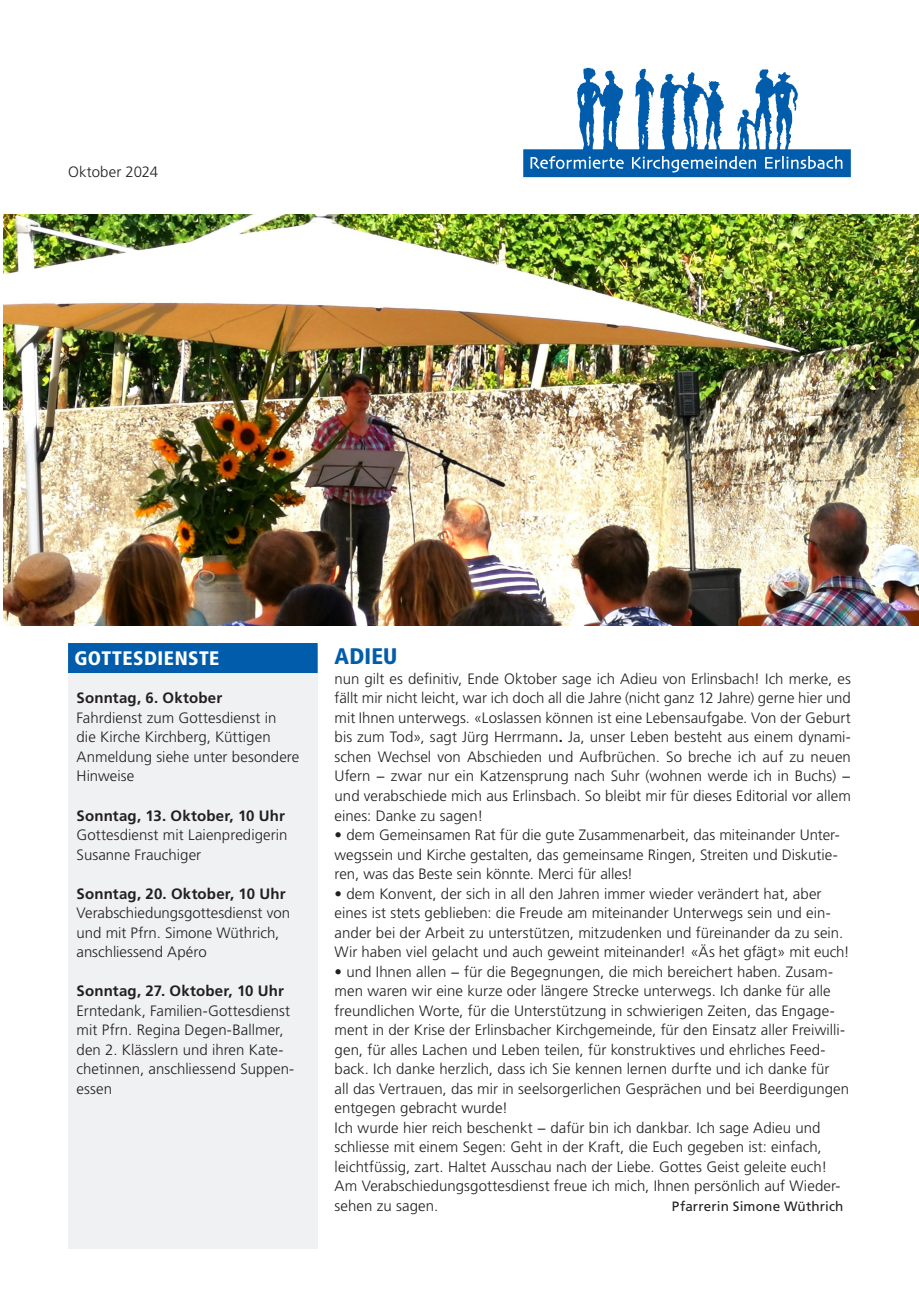
<style>
.page{position:relative;width:919px;height:1289px;background:#fff}
.page>*{position:absolute;margin:0;border:0;box-sizing:border-box;transform-origin:0 0}
._5_Titel_blau_15pt{font:900 condensed 22.5px "Frutiger LT Std";letter-spacing:.01em;color:#015dab}
._4_Titel_weiss_in_Balken_blau{font:900 condensed 19.5px "Frutiger LT Std";letter-spacing:.025em;color:#fff}
._1_Lt_Eidtorial_Flattersatz{font:300 15px/19.5px "Frutiger LT Std";color:#231f20}
._1_Lt_Einzug{font:300 15px/19.5px "Frutiger LT Std";color:#231f20}
._1_Lt_Einzug-2{font:700 15px "Frutiger LT Std";letter-spacing:.01em;color:#231f20}
._1_Lt_Eidtorial_Flattersatz-2{font:13.5px "Frutiger LT Std";letter-spacing:.01em;color:#231f20}
.s1{font-weight:700}
</style>
<div class="page">
<svg style="left:523px;top:68px;width:327px;height:109px"></svg>
<img style="left:4px;top:215px;width:914px;height:410px">
<div style="left:68px;top:650px;width:249px;height:598px;background:#f0f1f2"></div>
<div style="left:68px;top:643px;width:249px;height:30px;background:#015dab"></div>
<p class="_1_Lt_Eidtorial_Flattersatz" style="left:68px;top:162px;width:92px">Oktober 2024</p>
<p class="_4_Titel_weiss_in_Balken_blau" style="left:74px;top:646px;width:146px">GOTTESDIENSTE</p>
<p class="_1_Lt_Einzug" style="left:77px;top:688px;width:201px"><span class="s1">Sonntag, 6. Oktober<br></span>Fahrdienst zum Gottesdienst in die Kirche Kirchberg, Küttigen</p>
<p class="_1_Lt_Einzug" style="left:77px;top:747px;width:224px">Anmeldung siehe unter besondere<br>Hinweise</p>
<p class="_1_Lt_Einzug-2" style="left:77px;top:806px;width:210px">Sonntag, 13. Oktober, 10 Uhr</p>
<p class="_1_Lt_Einzug" style="left:77px;top:825px;width:212px">Gottesdienst mit Laienpredigerin<br>Susanne Frauchiger</p>
<p class="_1_Lt_Einzug-2" style="left:77px;top:884px;width:210px">Sonntag, 20. Oktober, 10 Uhr</p>
<p class="_1_Lt_Einzug" style="left:77px;top:903px;width:215px">Verabschiedungsgottesdienst von und mit Pfrn. Simone Wüthrich,</p>
<p class="_1_Lt_Einzug" style="left:77px;top:942px;width:132px">anschliessend Apéro</p>
<p class="_1_Lt_Einzug-2" style="left:77px;top:982px;width:209px">Sonntag, 27. Oktober, 10 Uhr</p>
<p class="_1_Lt_Einzug" style="left:77px;top:1000px;width:219px">Erntedank, Familien-Gottesdienst mit Pfrn. Regina Degen-Ballmer, den 2. Klässlern und ihren Kate&shy;chetinnen, anschliessend Suppen&shy;essen</p>
<p class="_5_Titel_blau_15pt" style="left:334px;top:643px;width:64px">ADIEU</p>
<p class="_1_Lt_Eidtorial_Flattersatz" style="left:334px;top:669px;width:518px;text-align:justify">nun gilt es definitiv, Ende Oktober sage ich Adieu von Erlinsbach! Ich merke, es fällt mir nicht leicht, war ich doch all die Jahre (nicht ganz 12 Jahre) gerne hier und mit Ihnen unterwegs. «Loslassen können ist eine Lebensaufgabe. Von der Geburt bis zum Tod», sagt Jürg Herrmann<span class="s1">.</span> Ja, unser Leben besteht aus einem dynami&shy;schen Wechsel von Abschieden und Aufbrüchen. So breche ich auf zu neuen Ufern − zwar nur ein Katzensprung nach Suhr (wohnen werde ich in Buchs) − und verabschiede mich aus Erlinsbach. So bleibt mir für dieses Editorial vor allem eines: Danke zu sagen!</p>
<p class="_1_Lt_Eidtorial_Flattersatz" style="left:334px;top:825px;width:506px">• dem Gemeinsamen Rat für die gute Zusammenarbeit, das miteinander Unter&shy;wegssein und Kirche gestalten, das gemeinsame Ringen, Streiten und Diskutie&shy;ren, was das Beste sein könnte. Merci für alles!</p>
<p class="_1_Lt_Eidtorial_Flattersatz" style="left:334px;top:883px;width:516px">• dem Konvent, der sich in all den Jahren immer wieder verändert hat, aber eines ist stets geblieben: die Freude am miteinander Unterwegs sein und ein&shy;ander bei der Arbeit zu unterstützen, mitzudenken und füreinander da zu sein.<br>Wir haben viel gelacht und auch geweint miteinander! «Äs het gfägt» mit euch!</p>
<p class="_1_Lt_Eidtorial_Flattersatz" style="left:334px;top:961px;width:516px">• und Ihnen allen − für die Begegnungen, die mich bereichert haben. Zusam&shy;men waren wir eine kurze oder längere Strecke unterwegs. Ich danke für alle freundlichen Worte, fü r die Unterstützung in schwierigen Zeiten, das Engage&shy;ment in der Krise der Erlinsbacher Kirchgemeinde, für den Einsatz aller Freiwilli&shy;gen, für alles Lachen und Leben teilen, fü r konstruktives und ehrliches Feed&shy;back. Ich danke herzlich, dass ich Sie kennen lernen durfte und ich danke für<br>all das Vertrauen, das mir in seelsorgerlichen Gesprächen und bei Beerdigungen entgegen gebracht wurde!</p>
<p class="_1_Lt_Eidtorial_Flattersatz" style="left:334px;top:1117px;width:494px">Ich wurde hier reich beschenkt − dafür bin ich dankbar. Ich sage Adieu und schliesse mit einem Segen: Geht in der Kraft, die Euch gegeben ist: einfach, leichtfüssig, zart. Haltet Ausschau nach der Liebe. Gottes Geist geleite euch!</p>
<p class="_1_Lt_Eidtorial_Flattersatz" style="left:334px;top:1176px;width:507px">Am Verabschiedungsgottesdienst freue ich mich, Ihnen persönlich auf Wieder&shy;sehen zu sagen.</p>
<p class="_1_Lt_Eidtorial_Flattersatz-2" style="left:672px;top:1197px;width:173px">Pfarrerin Simone Wüthrich</p>
</div>
